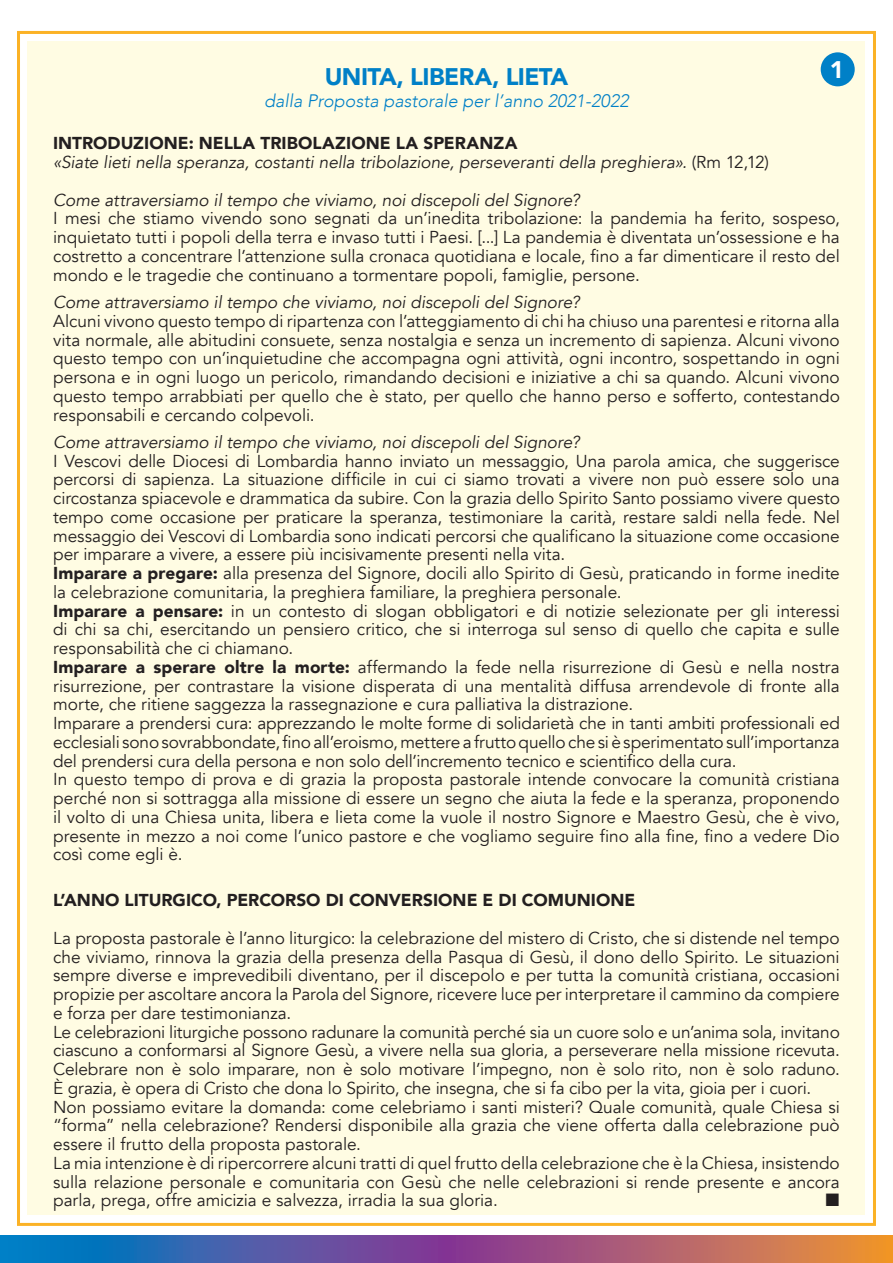
<style>
.page{position:relative;width:893px;height:1263px;background:#fff}
.page>*{position:absolute;margin:0;border:0;box-sizing:border-box;transform-origin:0 0}
.t1{font:900 24px "Avenir";letter-spacing:-.025em;color:#0080c7}
.t2{font:900 24px "Avenir";color:#fff}
.t3{font:italic 300 18px "Avenir";color:#0080c7}
.t4{font:17.25px/18.8px "Avenir";letter-spacing:-.005em;color:#231f20;text-align:justify}
.t5{font:italic 17.25px/18.8px "Avenir";letter-spacing:-.005em;color:#231f20}
.t6{font:900 17.25px "Avenir";color:#231f20}
.s1{font-weight:900;font-style:normal}
.s2{font-style:normal}
.s3{font-weight:900}
</style>
<div class="page">
<div style="left:28px;top:42px;width:837px;height:1173px;background:#fffce3"></div>
<svg style="left:0;top:1235px;width:893px;height:28px;background:#7b628a"></svg>
<div style="left:821px;top:52px;width:34px;height:34px;background:#0080c7;border-radius:50%"></div>
<h1 class="t2" style="left:830px;top:49px;width:16px">1</h1>
<h1 class="t1" style="left:325px;top:56px;width:245px">UNITA, LIBERA, LIETA</h1>
<p class="t3" style="left:264px;top:90px;width:366px">dalla Proposta pastorale per l’anno 2021-2022</p>
<p class="t5" style="left:53px;top:134px;width:717px"><span class="s1">INTRODUZIONE: NELLA TRIBOLAZIONE LA SPERANZA<br></span>«Siate lieti nella speranza, costanti nella tribolazione, perseveranti della preghiera». <span class="s2">(Rm 12,12)</span></p>
<p class="t5" style="left:53px;top:191px;width:528px">Come attraversiamo il tempo che viviamo, noi discepoli del Signore?</p>
<p class="t4" style="left:53px;top:209px;width:788px">I mesi che stiamo vivendo sono segnati da un’inedita tribolazione: la pandemia ha ferito, sospeso, inquietato tutti i popoli della terra e invaso tutti i Paesi. [...] La pandemia è diventata un’ossessione e ha costretto a concentrare l’attenzione sulla cronaca quotidiana e locale, fino a far dimenticare il resto del mondo e le tragedie che continuano a tormentare popoli, famiglie, persone.</p>
<p class="t5" style="left:53px;top:293px;width:528px">Come attraversiamo il tempo che viviamo, noi discepoli del Signore?</p>
<p class="t4" style="left:53px;top:312px;width:788px">Alcuni vivono questo tempo di ripartenza con l’atteggiamento di chi ha chiuso una parentesi e ritorna alla vita normale, alle abitudini consuete, senza nostalgia e senza un incremento di sapienza. Alcuni vivono questo tempo con un’inquietudine che accompagna ogni attività, ogni incontro, sospettando in ogni persona e in ogni luogo un pericolo, rimandando decisioni e iniziative a chi sa quando. Alcuni vivono questo tempo arrabbiati per quello che è stato, per quello che hanno perso e sofferto, contestando responsabili e cercando colpevoli.</p>
<p class="t5" style="left:53px;top:433px;width:528px">Come attraversiamo il tempo che viviamo, noi discepoli del Signore?</p>
<p class="t4" style="left:53px;top:451px;width:788px;text-align:left">I Vescovi delle Diocesi di Lombardia hanno inviato un messaggio, Una parola amica, che suggerisce percorsi di sapienza. La situazione difficile in cui ci siamo trovati a vivere non può essere solo una circostanza spiacevole e drammatica da subire. Con la grazia dello Spirito Santo possiamo vivere questo tempo come occasione per praticare la speranza, testimoniare la carità, restare saldi nella fede. Nel messaggio dei Vescovi di Lombardia sono indicati percorsi che qualificano la situazione come occasione per imparare a vivere, a essere più incisivamente presenti nella vita.<br><span class="s3">Imparare a pregare:</span> alla presenza del Signore, docili allo Spirito di Gesù, praticando in forme inedite la celebrazione comunitaria, la preghiera familiare, la preghiera personale.<br><span class="s3">Imparare a pensare:</span> in un contesto di slogan obbligatori e di notizie selezionate per gli interessi di chi sa chi, esercitando un pensiero critico, che si interroga sul senso di quello che capita e sulle responsabilità che ci chiamano.<br><span class="s3">Imparare a sperare oltre la morte:</span> affermando la fede nella risurrezione di Gesù e nella nostra risurrezione, per contrastare la visione disperata di una mentalità diffusa arrendevole di fronte alla morte, che ritiene saggezza la rassegnazione e cura palliativa la distrazione.<br>Imparare a prendersi cura: apprezzando le molte forme di solidarietà che in tanti ambiti professionali ed ecclesiali sono sovrabbondate, fino all’eroismo, mettere a frutto quello che si è sperimentato sull’importanza del prendersi cura della persona e non solo dell’incremento tecnico e scientifico della cura.<br>In questo tempo di prova e di grazia la proposta pastorale intende convocare la comunità cristiana perché non si sottragga alla missione di essere un segno che aiuta la fede e la speranza, proponendo il volto di una Chiesa unita, libera e lieta come la vuole il nostro Signore e Maestro Gesù, che è vivo, presente in mezzo a noi come l’unico pastore e che vogliamo seguire fino alla fine, fino a vedere Dio così come egli è.</p>
<p class="t6" style="left:53px;top:885px;width:584px">L’ANNO LITURGICO, PERCORSO DI CONVERSIONE E DI COMUNIONE</p>
<p class="t4" style="left:53px;top:929px;width:788px;text-align:left">La proposta pastorale è l’anno liturgico: la celebrazione del mistero di Cristo, che si distende nel tempo che viviamo, rinnova la grazia della presenza della Pasqua di Gesù, il dono dello Spirito. Le situazioni sempre diverse e imprevedibili diventano, per il discepolo e per tutta la comunità cristiana, occasioni propizie per ascoltare ancora la Parola del Signore, ricevere luce per interpretare il cammino da compiere e forza per dare testimonianza.<br>Le celebrazioni liturgiche possono radunare la comunità perché sia un cuore solo e un’anima sola, invitano ciascuno a conformarsi al Signore Gesù, a vivere nella sua gloria, a perseverare nella missione ricevuta.<br>Celebrare non è solo imparare, non è solo motivare l’impegno, non è solo rito, non è solo raduno.<br>È grazia, è opera di Cristo che dona lo Spirito, che insegna, che si fa cibo per la vita, gioia per i cuori.<br>Non possiamo evitare la domanda: come celebriamo i santi misteri? Quale comunità, quale Chiesa si “forma” nella celebrazione? Rendersi disponibile alla grazia che viene offerta dalla celebrazione può essere il frutto della proposta pastorale.<br>La mia intenzione è di ripercorrere alcuni tratti di quel frutto della celebrazione che è la Chiesa, insistendo sulla relazione personale e comunitaria con Gesù che nelle celebrazioni si rende presente e ancora parla, prega, offre amicizia e salvezza, irradia la sua gloria.</p>
</div>
